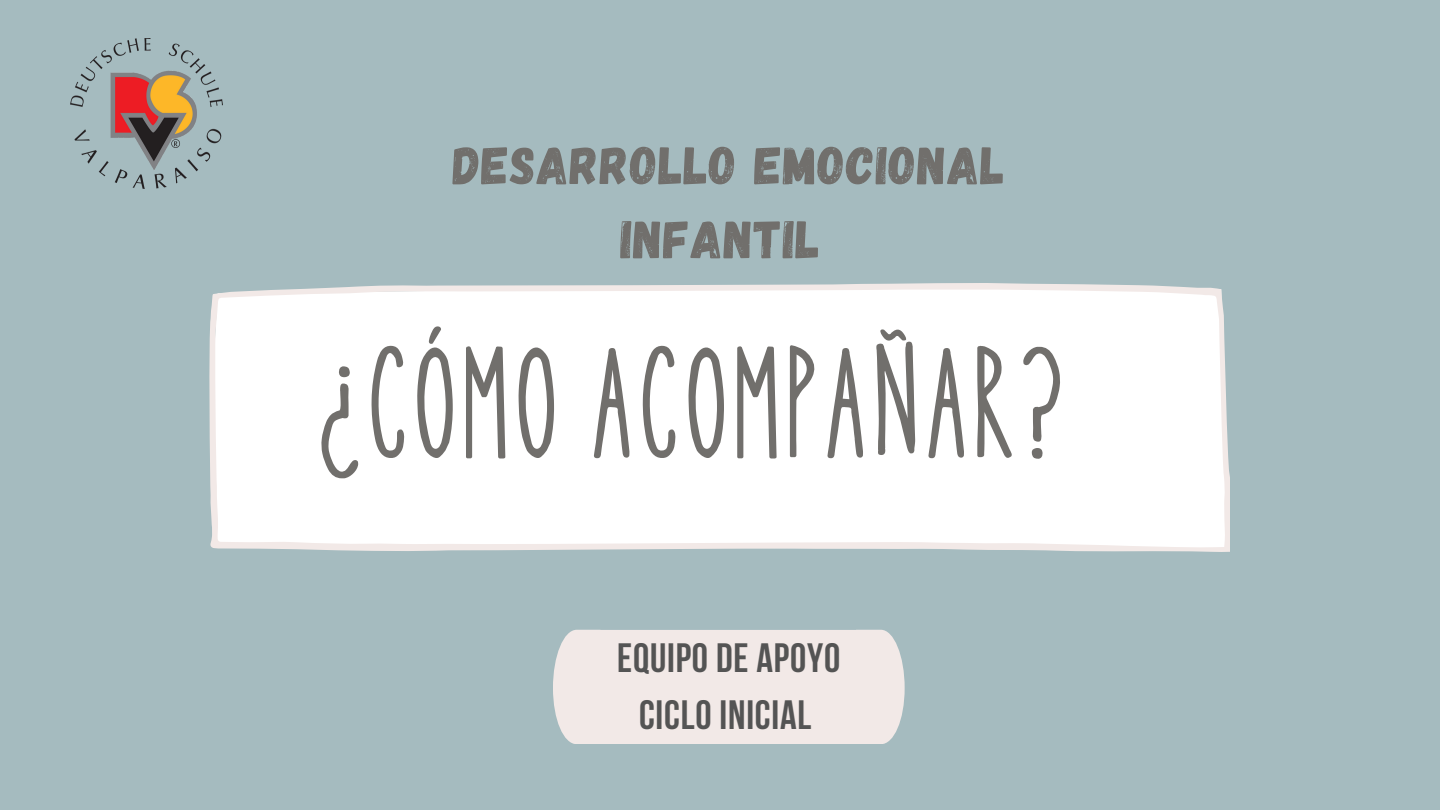
<style>
.page{position:relative;width:1440px;height:810px;background:#a5bbbf}
.page>*{position:absolute;margin:0;border:0;box-sizing:border-box;transform-origin:0 0}
.t1{font:166.6px "Handwrite";letter-spacing:.02em;color:#716f6c}
.t2{font:53.2px/74px "Gagalin";letter-spacing:.02em;color:#716f6c;text-align:center}
.t3{font:700 40.8px "Bebas Neue";letter-spacing:.02em;color:#545454}
</style>
<div class="page">
<svg style="left:210px;top:283px;width:1020px;height:269px;fill:#fff"></svg>
<div style="left:553px;top:630px;width:352px;height:114px;background:#f2e9e7"></div>
<img style="left:70px;top:38px;width:153px;height:150px">
<p class="t2" style="left:453px;top:126px;width:553px">DESARROLLO EMOCIONAL<br>INFANTIL</p>
<p class="t1" style="left:316px;top:324px;width:750px">¿CÓMO ACOMPAÑAR?</p>
<p class="t3" style="left:617px;top:642px;width:225px">EQUIPO DE APOYO</p>
<p class="t3" style="left:639px;top:699px;width:174px">CICLO INICIAL</p>
</div>
